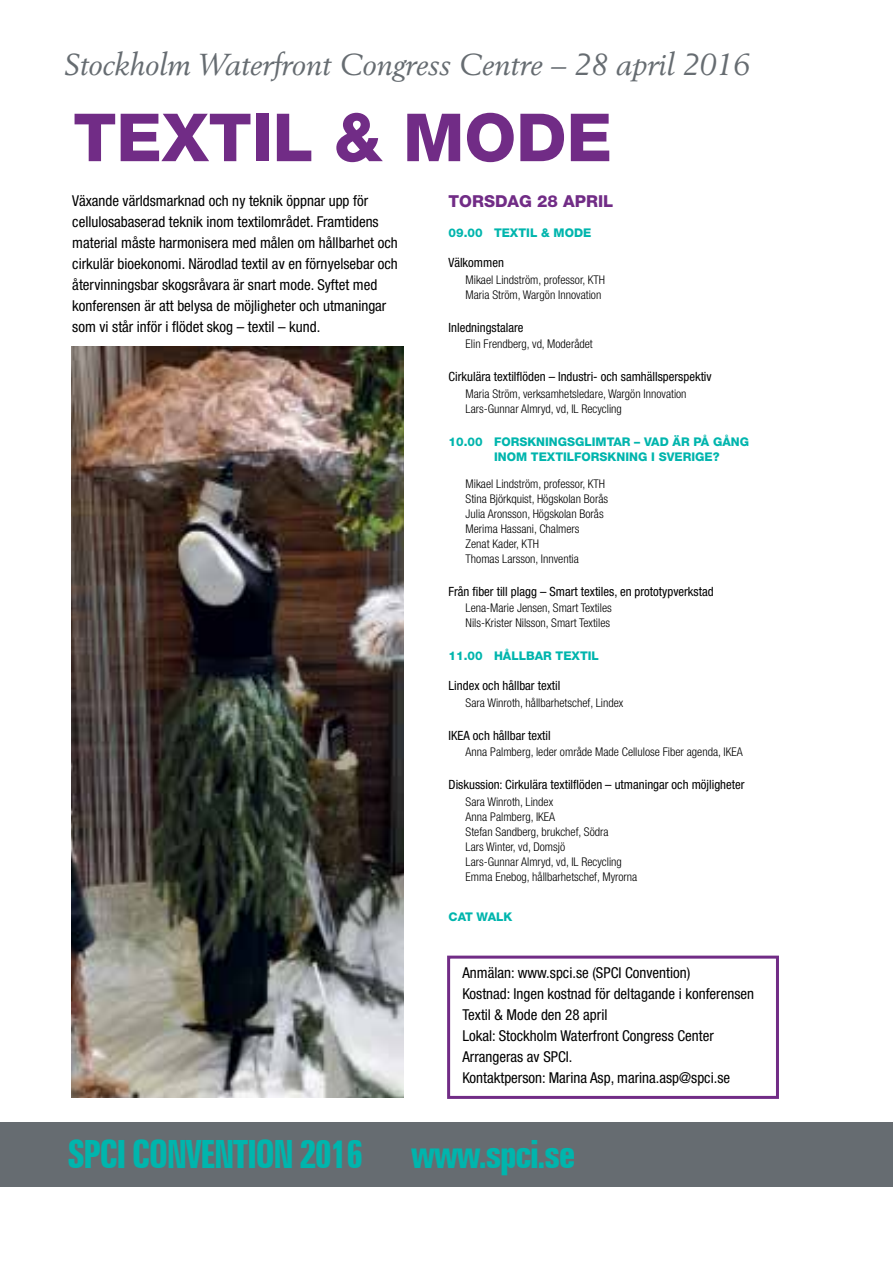
<style>
.page{position:relative;width:893px;height:1263px;background:#fff}
.page>*{position:absolute;margin:0;border:0;box-sizing:border-box;transform-origin:0 0}
.t1{font:800 66.45px "Helvetica Neue LT Std";color:#712c86}
.t2{font:700 extra-condensed 39px "Zurich BT";letter-spacing:-.04em;color:#00b5ad}
.t3{font:italic 30px "Berling";color:#666c71}
.t4{font:800 16.5px "Helvetica Neue LT Std";color:#712c86}
.t5{font:condensed 15px/21px "Helvetica Neue LT Std";color:#000}
.t6{font:condensed 12.75px "Helvetica Neue LT Std";color:#000}
.t7{font:300 condensed 12px/15px "Helvetica Neue LT Std";color:#000}
.t8{font:800 12px/15px "Helvetica Neue LT Std";color:#00b5ad}
</style>
<div class="page">
<div style="left:0;top:1122px;width:893px;height:64px;background:#666c71"></div>
<img style="left:71px;top:346px;width:333px;height:751px">
<div style="left:447px;top:956px;width:332px;height:143px;border:3px solid #712c86"></div>
<h3 class="t3" style="left:64px;top:46px;width:687px">Stockholm Waterfront Congress Centre – 28 april 2016</h3>
<h1 class="t1" style="left:73px;top:98px;width:41px">TEXTIL</h1>
<h1 class="t1" style="left:334px;top:98px;width:279px">&amp; MODE</h1>
<p class="t5" style="left:72px;top:190px;width:327px">Växande världsmarknad och ny teknik öppnar upp för cellulosabaserad teknik inom textilområdet. Framtidens material måste harmonisera med målen om hållbarhet och cirkulär bioekonomi. Närodlad textil av en förnyelsebar och återvinningsbar skogsråvara är snart mode. Syftet med konferensen är att belysa de möjligheter och utmaningar som vi står inför i flödet skog – textil – kund.</p>
<h3 class="t4" style="left:449px;top:192px;width:166px">TORSDAG 28 APRIL</h3>
<p class="t8" style="left:449px;top:226px;width:144px">09.00 TEXTIL &amp; MODE</p>
<p class="t6" style="left:449px;top:255px;width:57px">Välkommen</p>
<p class="t7" style="left:466px;top:272px;width:141px">Mikael Lindström, professor, KTH<br>Maria Ström, Wargön Innovation</p>
<p class="t6" style="left:449px;top:320px;width:76px">Inledningstalare</p>
<p class="t7" style="left:466px;top:337px;width:129px">Elin Frendberg, vd, Moderådet</p>
<p class="t6" style="left:449px;top:369px;width:265px">Cirkulära textilflöden – Industri- och samhällsperspektiv</p>
<p class="t7" style="left:466px;top:386px;width:223px">Maria Ström, verksamhetsledare, Wargön Innovation<br>Lars-Gunnar Almryd, vd, IL Recycling</p>
<p class="t8" style="left:494px;top:434px;width:257px;text-indent:-45px">10.00 FORSKNINGSGLIMTAR – VAD ÄR PÅ GÅNG<br>INOM TEXTILFORSKNING I SVERIGE?</p>
<p class="t7" style="left:466px;top:476px;width:144px">Mikael Lindström, professor, KTH<br>Stina Björkquist, Högskolan Borås<br>Julia Aronsson, Högskolan Borås<br>Merima Hassani, Chalmers<br>Zenat Kader, KTH<br>Thomas Larsson, Innventia</p>
<p class="t6" style="left:449px;top:584px;width:267px">Från fiber till plagg – Smart textiles, en prototypverkstad</p>
<p class="t7" style="left:466px;top:601px;width:148px">Lena-Marie Jensen, Smart Textiles<br>Nils-Krister Nilsson, Smart Textiles</p>
<p class="t8" style="left:449px;top:649px;width:152px">11.00 HÅLLBAR TEXTIL</p>
<p class="t6" style="left:449px;top:678px;width:113px">Lindex och hållbar textil</p>
<p class="t7" style="left:466px;top:695px;width:159px">Sara Winroth, hållbarhetschef, Lindex</p>
<p class="t6" style="left:449px;top:728px;width:104px">IKEA och hållbar textil</p>
<p class="t7" style="left:466px;top:745px;width:279px">Anna Palmberg, leder område Made Cellulose Fiber agenda, IKEA</p>
<p class="t6" style="left:449px;top:777px;width:297px">Diskussion: Cirkulära textilflöden – utmaningar och möjligheter</p>
<p class="t7" style="left:466px;top:794px;width:173px">Sara Winroth, Lindex<br>Anna Palmberg, IKEA<br>Stefan Sandberg, brukchef, Södra<br>Lars Winter, vd, Domsjö<br>Lars-Gunnar Almryd, vd, IL Recycling<br>Emma Enebog, hållbarhetschef, Myrorna</p>
<p class="t8" style="left:449px;top:910px;width:65px">CAT WALK</p>
<p class="t5" style="left:462px;top:962px;width:293px">Anmälan: www.spci.se (SPCI Convention)<br>Kostnad: Ingen kostnad för deltagande i konferensen Textil &amp; Mode den 28 april<br>Lokal: Stockholm Waterfront Congress Center Arrangeras av SPCI.<br>Kontaktperson: Marina Asp, marina.asp@spci.se</p>
<h2 class="t2" style="left:67px;top:1132px;width:510px">SPCI CONVENTION 2016 www.spci.se</h2>
</div>
